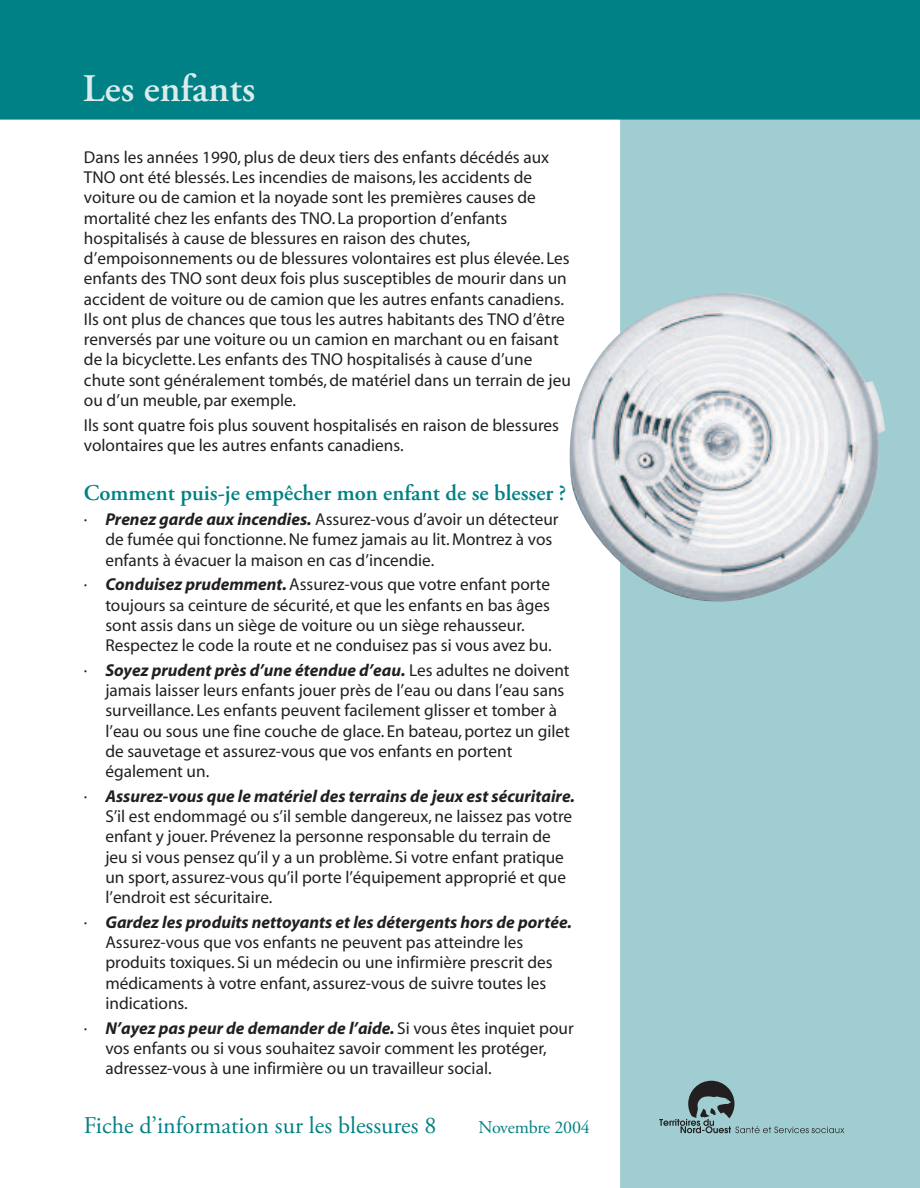
<style>
.page{position:relative;width:920px;height:1188px;background:#fff}
.page>*{position:absolute;margin:0;border:0;box-sizing:border-box;transform-origin:0 0}
.t1{font:600 39px "Adobe Garamond Pro";color:#dceced}
.t2{font:24px "Adobe Garamond Pro";color:#008185}
.t3{font:600 22.5px "Adobe Garamond Pro";color:#008185}
.t4{font:18px "Adobe Garamond Pro";letter-spacing:-.01em;color:#008185}
.t5{font:17.25px/20.2px "Myriad";color:#231f20}
.s1{font-weight:700;font-style:italic}
</style>
<div class="page">
<div style="left:620px;top:104px;width:300px;height:1084px;background:#a0cdd1"></div>
<div style="left:0;top:0;width:920px;height:120px;background:#008185"></div>
<img style="left:569px;top:292px;width:317px;height:310px">
<svg style="left:659px;top:1081px;width:185px;height:52px"></svg>
<h1 class="t1" style="left:83px;top:66px;width:174px">Les enfants</h1>
<p class="t5" style="left:84px;top:148px;width:488px">Dans les années 1990, plus de deux tiers des enfants décédés aux TNO ont été blessés. Les incendies de maisons, les accidents de voiture ou de camion et la noyade sont les premières causes de mortalité chez les enfants des TNO. La proportion d’enfants hospitalisés à cause de blessures en raison des chutes, d’empoisonnements ou de blessures volontaires est plus élevée. Les enfants des TNO sont deux fois plus susceptibles de mourir dans un accident de voiture ou de camion que les autres enfants canadiens.<br>Ils ont plus de chances que tous les autres habitants des TNO d’être renversés par une voiture ou un camion en marchant ou en faisant de la bicyclette. Les enfants des TNO hospitalisés à cause d’une chute sont généralement tombés, de matériel dans un terrain de jeu ou d’un meuble, par exemple.</p>
<p class="t5" style="left:84px;top:415px;width:476px">Ils sont quatre fois plus souvent hospitalisés en raison de blessures volontaires que les autres enfants canadiens.</p>
<h3 class="t3" style="left:84px;top:480px;width:484px">Comment puis-je empêcher mon enfant de se blesser ?</h3>
<p class="t5" style="left:105px;top:510px;width:454px;text-indent:-21px">· <span class="s1">Prenez garde aux incendies.</span> Assurez-vous d’avoir un détecteur de fumée qui fonctionne. Ne fumez jamais au lit. Montrez à vos enfants à évacuer la maison en cas d’incendie.</p>
<p class="t5" style="left:105px;top:575px;width:447px;text-indent:-21px">· <span class="s1">Conduisez prudemment.</span> Assurez-vous que votre enfant porte toujours sa ceinture de sécurité, et que les enfants en bas âges sont assis dans un siège de voiture ou un siège rehausseur.<br>Respectez le code la route et ne conduisez pas si vous avez bu.</p>
<p class="t5" style="left:105px;top:661px;width:466px;text-indent:-21px">· <span class="s1">Soyez prudent près d’une étendue d’eau.</span> Les adultes ne doivent jamais laisser leurs enfants jouer près de l’eau ou dans l’eau sans surveillance. Les enfants peuvent facilement glisser et tomber à l’eau ou sous une fine couche de glace. En bateau, portez un gilet de sauvetage et assurez-vous que vos enfants en portent également un.</p>
<p class="t5" style="left:105px;top:787px;width:471px;text-indent:-21px">· <span class="s1">Assurez-vous que le matériel des terrains de jeux est sécuritaire.<br></span>S’il est endommagé ou s’il semble dangereux, ne laissez pas votre enfant y jouer. Prévenez la personne responsable du terrain de jeu si vous pensez qu’il y a un problème. Si votre enfant pratique un sport, assurez-vous qu’il porte l’équipement approprié et que l’endroit est sécuritaire.</p>
<p class="t5" style="left:105px;top:913px;width:468px;text-indent:-21px">· <span class="s1">Gardez les produits nettoyants et les détergents hors de portée.<br></span>Assurez-vous que vos enfants ne peuvent pas atteindre les produits toxiques. Si un médecin ou une infirmière prescrit des médicaments à votre enfant, assurez-vous de suivre toutes les indications.</p>
<p class="t5" style="left:105px;top:1018px;width:470px;text-indent:-21px">· <span class="s1">N’ayez pas peur de demander de l’aide.</span> Si vous êtes inquiet pour vos enfants ou si vous souhaitez savoir comment les protéger, adressez-vous à une infirmière ou un travailleur social.</p>
<h2 class="t2" style="left:84px;top:1111px;width:354px">Fiche d’information sur les blessures 8</h2>
<p class="t4" style="left:478px;top:1117px;width:113px">Novembre 2004</p>
</div>
